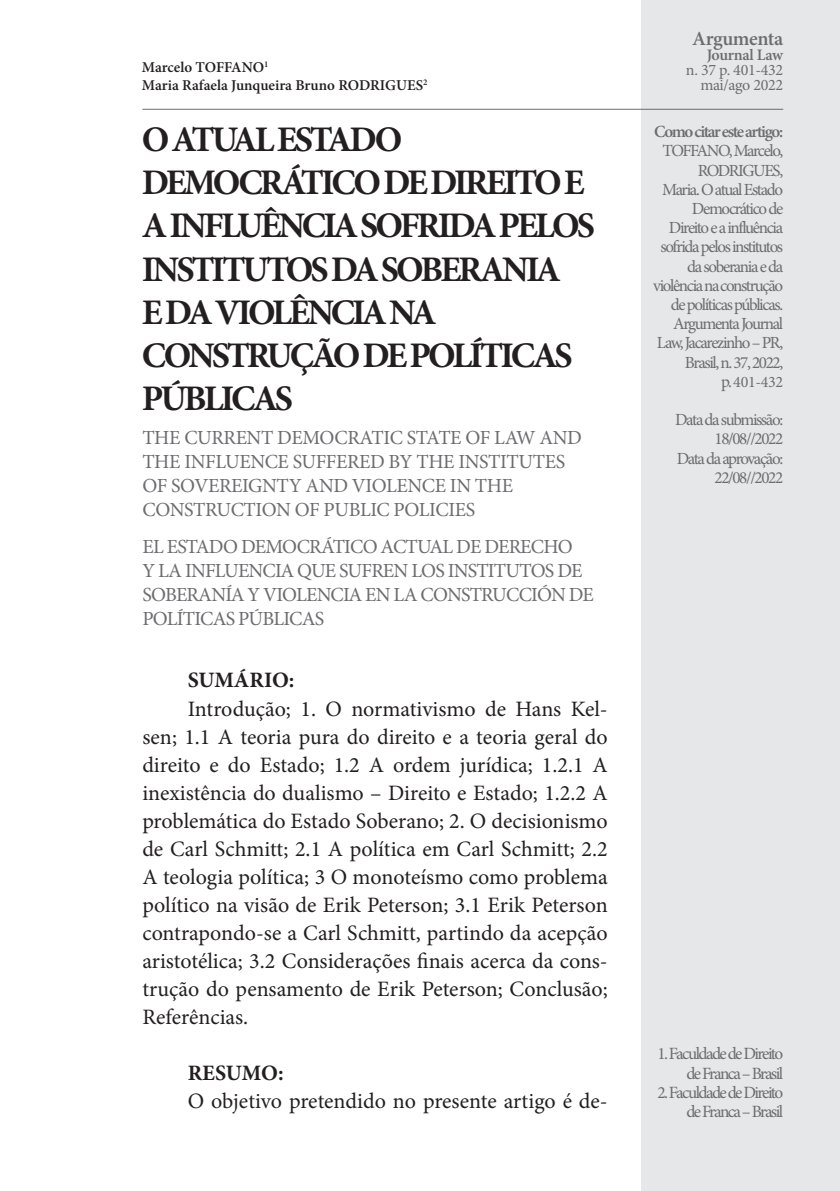
<style>
.page{position:relative;width:840px;height:1191px;background:#fff}
.page>*{position:absolute;margin:0;border:0;box-sizing:border-box;transform-origin:0 0}
.Título_Artigo{font:700 36px/43.2px "Minion Pro";letter-spacing:-.08em;color:#231f20}
.Texto_Artigo{font:22px/28px "Minion Pro";color:#231f20;text-align:justify}
.Texto_Artigo-2{font:700 22px "Minion Pro";letter-spacing:-.005em;color:#231f20}
.Titulo_English{font:20px/24px "Minion Pro";letter-spacing:-.02em;color:#6c6d70}
.Titulo_Espanhol{font:20px/24px "Minion Pro";letter-spacing:-.04em;color:#6c6d70}
.t1{font:600 20px "Minion Pro";letter-spacing:-.02em;color:#6c6d70}
.Autor_descricao{font:17.2px/19.2px "Minion Pro";letter-spacing:-.09em;color:#6c6d70;text-align:right}
.Como_citar_artigo{font:17px/19.2px "Minion Pro";letter-spacing:-.08em;color:#6c6d70;text-align:right}
.Como_citar_artigo-2{font:600 17px "Minion Pro";letter-spacing:-.08em;color:#6c6d70}
.Como_citar_artigo-3{font:16px "Minion Pro";letter-spacing:-.02em;color:#6c6d70}
.t2{font:600 16px "Minion Pro";letter-spacing:-.02em;color:#6c6d70}
.Autor{font:600 15px "Minion Pro";color:#231f20}
.s1{font-size:17px}
</style>
<div class="page">
<div style="left:641px;top:0;width:198px;height:1191px;background:#e6e7e9"></div>
<hr style="left:142px;top:109px;width:640px;height:1px;background:#6c6d70">
<p class="Autor" style="left:142px;top:57px;width:128px">Marcelo TOFFANO<sup>1</sup></p>
<p class="Autor" style="left:142px;top:75px;width:287px">Maria Rafaela Junqueira Bruno RODRIGUES<sup>2</sup></p>
<p class="Título_Artigo" style="left:142px;top:117px;width:454px">O ATUAL ESTADO<br>DEMOCRÁTICO DE DIREITO E<br>A INFLUÊNCIA SOFRIDA PELOS<br>INSTITUTOS DA SOBERANIA<br>E DA VIOLÊNCIA NA<br>CONSTRUÇÃO DE POLÍTICAS<br>PÚBLICAS</p>
<p class="Titulo_English" style="left:142px;top:425px;width:441px">THE CURRENT DEMOCRATIC STATE OF LAW AND THE INFLUENCE SUFFERED BY THE INSTITUTES OF SOVEREIGNTY AND VIOLENCE IN THE CONSTRUCTION OF PUBLIC POLICIES</p>
<p class="Titulo_Espanhol" style="left:142px;top:534px;width:452px">EL ESTADO DEMOCRÁTICO ACTUAL DE DERECHO<br>Y LA INFLUENCIA QUE SUFREN LOS INSTITUTOS DE SOBERANÍA Y VIOLENCIA EN LA CONSTRUCCIÓN DE POLÍTICAS PÚBLICAS</p>
<p class="Texto_Artigo-2" style="left:188px;top:665px;width:108px">SUMÁRIO:</p>
<p class="Texto_Artigo" style="left:142px;top:694px;width:466px;text-indent:45px">Introdução; 1. O normativismo de Hans Kel&shy;sen; 1.1 A teoria pura do direito e a teoria geral do direito e do Estado; 1.2 A ordem jurídica; 1.2.1 A inexistência do dualismo – Direito e Estado; 1.2.2 A problemática do Estado Soberano; 2. O decisionismo de Carl Schmitt; 2.1 A política em Carl Schmitt; 2.2<br>A teologia política; 3 O monoteísmo como problema político na visão de Erik Peterson; 3.1 Erik Peterson contrapondo-se a Carl Schmitt, partindo da acepção aristotélica; 3.2 Considerações finais acerca da cons&shy;trução do pensamento de Erik Peterson; Conclusão; Referências.</p>
<p class="Texto_Artigo-2" style="left:188px;top:1057px;width:97px">RESUMO:</p>
<p class="Texto_Artigo" style="left:188px;top:1086px;width:421px">O objetivo pretendido no presente artigo é de-</p>
<p class="t1" style="left:691px;top:25px;width:92px">Argumenta</p>
<p class="t2" style="left:706px;top:44px;width:78px">Journal Law</p>
<p class="Como_citar_artigo-3" style="left:685px;top:59px;width:99px">n. 37 p. 401-432</p>
<p class="Como_citar_artigo-3" style="left:700px;top:75px;width:84px">mai/ago 2022</p>
<p class="Como_citar_artigo-2" style="left:653px;top:120px;width:130px">Como citar este artigo:</p>
<p class="Como_citar_artigo" style="left:652px;top:141px;width:131px">TOFFANO, Marcelo,<br>RODRIGUES,<br>Maria. O atual Estado<br>Democrático de<br>Direito e a influência sofrida pelos institutos da soberania e da violência na construção de políticas públicas.<br>Argumenta Journal<br>Law, Jacarezinho – PR,<br>Brasil, n. 37, 2022,</p>
<p class="Como_citar_artigo-3" style="left:720px;top:371px;width:63px"><span class="s1">p.</span> 401-432</p>
<p class="Como_citar_artigo" style="left:674px;top:410px;width:110px">Data da submissão:</p>
<p class="Como_citar_artigo" style="left:714px;top:429px;width:70px">18/08//2022</p>
<p class="Como_citar_artigo" style="left:676px;top:449px;width:108px">Data da aprovação:</p>
<p class="Como_citar_artigo" style="left:714px;top:468px;width:70px">22/08//2022</p>
<p class="Autor_descricao" style="left:657px;top:1044px;width:127px">1.Faculdade de Direito de Franca – Brasil</p>
<p class="Autor_descricao" style="left:657px;top:1082px;width:127px">2.Faculdade de Direito de Franca – Brasil</p>
</div>
